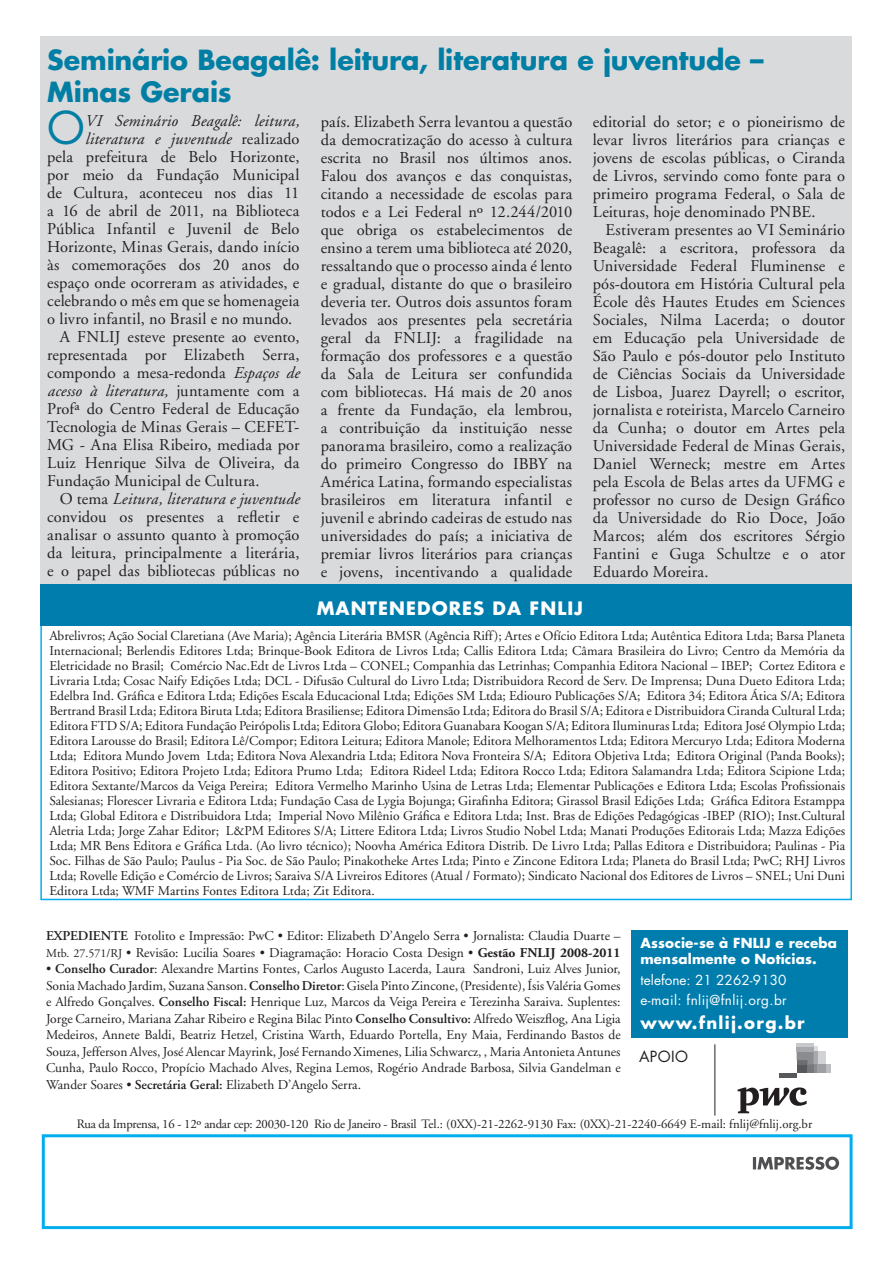
<style>
.page{position:relative;width:893px;height:1263px;background:#fff}
.page>*{position:absolute;margin:0;border:0;box-sizing:border-box;transform-origin:0 0}
.t1{font:44.1px "Futura";color:#007ea4}
.t2{font:700 27px/31.2px "Futura";letter-spacing:-.005em;color:#007ea4}
.t3{font:700 18px "Futura";letter-spacing:.06em;color:#fff}
.t4{font:16.5px/18px "Adobe Garamond";letter-spacing:.01em;color:#231f20;text-align:justify}
.t5{font:italic 16.5px "Adobe Garamond";letter-spacing:.01em;color:#231f20}
.t6{font:700 16.5px "Futura";letter-spacing:.075em;color:#fff}
.t7{font:15px "Futura";letter-spacing:.025em;color:#231f20}
.t8{font:13.5px/15px "Adobe Garamond";color:#231f20;text-align:justify}
.t9{font:13.5px/20.4px "Futura";letter-spacing:.01em;color:#fff}
.t10{font:700 13.5px/16.4px "Futura";letter-spacing:.01em;color:#fff}
.t11{font:12.75px "Adobe Garamond";letter-spacing:-.02em;color:#231f20}
.s1{font-style:normal}
.s2{font-style:italic}
.s3{font-weight:600}
.s4{font-size:12px}
.s5{font-weight:700}
.s6{font-family:"Adobe Garamond Pro";font-weight:600}
</style>
<div class="page">
<div style="left:40px;top:36px;width:812px;height:560px;background:#d9dadc"></div>
<div style="left:42px;top:1134px;width:811px;height:95px;border:3px solid #00aeef"></div>
<svg style="left:753px;top:1156px;width:86px;height:14px"></svg>
<svg style="left:738px;top:1087px;width:69px;height:26px"></svg>
<svg style="left:826px;top:1064px;width:4px;height:9px"></svg>
<div style="left:817px;top:1051px;width:9px;height:13px;background:#d1d2d4"></div>
<hr style="left:779px;top:1073px;width:18px;height:4px;background:#57585a">
<div style="left:817px;top:1064px;width:9px;height:9px;background:#9d9fa2"></div>
<hr style="left:797px;top:1043px;width:17px;height:3px;background:#c7c8ca">
<svg style="left:797px;top:1046px;width:20px;height:27px"></svg>
<div style="left:631px;top:930px;width:216px;height:108px;background:#007dad"></div>
<hr style="left:714px;top:1044px;width:1px;height:71px;background:#231f20">
<div style="left:40px;top:585px;width:812px;height:41px;background:#007dad"></div>
<h2 class="t2" style="left:47px;top:44px;width:718px">Seminário Beagalê: leitura, literatura e juventude –<br>Minas Gerais</h2>
<h1 class="t1" style="left:47px;top:98px;width:39px">O</h1>
<p class="t5" style="left:85px;top:112px;width:216px">VI Seminário Beagalê: leitura,</p>
<p class="t4" style="left:321px;top:113px;width:253px">país. Elizabeth Serra levantou a questão da democratização do acesso à cultura escrita no Brasil nos últimos anos.<br>Falou dos avanços e das conquistas, citando a necessidade de escolas para todos e a Lei Federal nº 12.244/2010 que obriga os estabelecimentos de ensino a terem uma biblioteca até 2020, ressaltando que o processo ainda é lento e gradual, distante do que o brasileiro deveria ter. Outros dois assuntos foram levados aos presentes pela secretária geral da FNLIJ: a fragilidade na formação dos professores e a questão da Sala de Leitura ser confundida com bibliotecas. Há mais de 20 anos a frente da Fundação, ela lembrou, a contribuição da instituição nesse panorama brasileiro, como a realização do primeiro Congresso do IBBY na América Latina, formando especialistas brasileiros em literatura infantil e juvenil e abrindo cadeiras de estudo nas universidades do país; a iniciativa de premiar livros literários para crianças e jovens, incentivando a qualidade</p>
<p class="t4" style="left:593px;top:113px;width:254px">editorial do setor; e o pioneirismo de levar livros literários para crianças e jovens de escolas públicas, o Ciranda de Livros, servindo como fonte para o primeiro programa Federal, o Sala de Leituras, hoje denominado PNBE.</p>
<p class="t5" style="left:85px;top:130px;width:216px">literatura e juventude <span class="s1">realizado</span></p>
<p class="t4" style="left:47px;top:149px;width:254px">pela prefeitura de Belo Horizonte,</p>
<p class="t4" style="left:47px;top:167px;width:254px">por meio da Fundação Municipal</p>
<p class="t4" style="left:47px;top:185px;width:254px">de Cultura, aconteceu nos dias 11</p>
<p class="t4" style="left:47px;top:203px;width:254px">a 16 de abril de 2011, na Biblioteca</p>
<p class="t4" style="left:47px;top:221px;width:254px">Pública Infantil e Juvenil de Belo</p>
<p class="t4" style="left:47px;top:239px;width:254px">Horizonte, Minas Gerais, dando início</p>
<p class="t4" style="left:47px;top:257px;width:254px">às comemorações dos 20 anos do</p>
<p class="t4" style="left:47px;top:275px;width:254px">espaço onde ocorreram as atividades, e</p>
<p class="t4" style="left:47px;top:293px;width:254px">celebrando o mês em que se homenageia</p>
<p class="t4" style="left:47px;top:311px;width:247px">o livro infantil, no Brasil e no mundo.</p>
<p class="t4" style="left:60px;top:329px;width:241px">A FNLIJ esteve presente ao evento,</p>
<p class="t4" style="left:47px;top:347px;width:254px">representada por Elizabeth Serra,</p>
<p class="t4" style="left:47px;top:365px;width:254px">compondo a mesa-redonda <span class="s2">Espaços de</span></p>
<p class="t5" style="left:47px;top:382px;width:254px">acesso à literatura, <span class="s1">juntamente com a</span></p>
<p class="t4" style="left:47px;top:401px;width:254px">Profª do Centro Federal de Educação</p>
<p class="t4" style="left:47px;top:419px;width:254px">Tecnologia de Minas Gerais – CEFET-</p>
<p class="t4" style="left:47px;top:437px;width:254px">MG - Ana Elisa Ribeiro, mediada por</p>
<p class="t4" style="left:47px;top:455px;width:254px">Luiz Henrique Silva de Oliveira, da</p>
<p class="t4" style="left:47px;top:473px;width:214px">Fundação Municipal de Cultura.</p>
<p class="t5" style="left:60px;top:490px;width:241px"><span class="s1">O tema</span> Leitura, literatura e juventude</p>
<p class="t4" style="left:47px;top:509px;width:254px">convidou os presentes a refletir e</p>
<p class="t4" style="left:47px;top:527px;width:254px">analisar o assunto quanto à promoção</p>
<p class="t4" style="left:47px;top:545px;width:254px">da leitura, principalmente a literária,</p>
<p class="t4" style="left:47px;top:563px;width:254px">e o papel das bibliotecas públicas no</p>
<p class="t4" style="left:593px;top:221px;width:254px;text-indent:13px">Estiveram presentes ao VI Seminário Beagalê: a escritora, professora da Universidade Federal Fluminense e pós-doutora em História Cultural pela École dês Hautes Etudes em Sciences Sociales, Nilma Lacerda; o doutor em Educação pela Universidade de São Paulo e pós-doutor pelo Instituto de Ciências Sociais da Universidade de Lisboa, Juarez Dayrell; o escritor, jornalista e roteirista, Marcelo Carneiro da Cunha; o doutor em Artes pela Universidade Federal de Minas Gerais, Daniel Werneck; mestre em Artes pela Escola de Belas artes da UFMG e professor no curso de Design Gráfico da Universidade do Rio Doce, João Marcos; além dos escritores Sérgio Fantini e Guga Schultze e o ator Eduardo Moreira.</p>
<h3 class="t3" style="left:317px;top:595px;width:268px">MANTENEDORES DA FNLIJ</h3>
<p class="t8" style="left:49px;top:629px;width:797px">Abrelivros; Ação Social Claretiana (Ave Maria); Agência Literária BMSR (Agência Riff); Artes e Ofício Editora Ltda; Autêntica Editora Ltda; Barsa Planeta Internacional; Berlendis Editores Ltda; Brinque-Book Editora de Livros Ltda; Callis Editora Ltda; Câmara Brasileira do Livro; Centro da Memória da Eletricidade no Brasil; Comércio Nac.Edt de Livros Ltda – CONEL; Companhia das Letrinhas; Companhia Editora Nacional – IBEP; Cortez Editora e Livraria Ltda; Cosac Naify Edições Ltda; DCL - Difusão Cultural do Livro Ltda; Distribuidora Record de Serv. De Imprensa; Duna Dueto Editora Ltda; Edelbra Ind. Gráfica e Editora Ltda; Edições Escala Educacional Ltda; Edições SM Ltda; Ediouro Publicações S/A; Editora 34; Editora Ática S/A; Editora Bertrand Brasil Ltda; Editora Biruta Ltda; Editora Brasiliense; Editora Dimensão Ltda; Editora do Brasil S/A; Editora e Distribuidora Ciranda Cultural Ltda; Editora FTD S/A; Editora Fundação Peirópolis Ltda; Editora Globo; Editora Guanabara Koogan S/A; Editora Iluminuras Ltda; Editora José Olympio Ltda; Editora Larousse do Brasil; Editora Lê/Compor; Editora Leitura; Editora Manole; Editora Melhoramentos Ltda; Editora Mercuryo Ltda; Editora Moderna Ltda; Editora Mundo Jovem Ltda; Editora Nova Alexandria Ltda; Editora Nova Fronteira S/A; Editora Objetiva Ltda; Editora Original (Panda Books); Editora Positivo; Editora Projeto Ltda; Editora Prumo Ltda; Editora Rideel Ltda; Editora Rocco Ltda; Editora Salamandra Ltda; Editora Scipione Ltda; Editora Sextante/Marcos da Veiga Pereira; Editora Vermelho Marinho Usina de Letras Ltda; Elementar Publicações e Editora Ltda; Escolas Profissionais Salesianas; Florescer Livraria e Editora Ltda; Fundação Casa de Lygia Bojunga; Girafinha Editora; Girassol Brasil Edições Ltda; Gráfica Editora Estamppa Ltda; Global Editora e Distribuidora Ltda; Imperial Novo Milênio Gráfica e Editora Ltda; Inst. Bras de Edições Pedagógicas -IBEP (RIO); Inst.Cultural Aletria Ltda; Jorge Zahar Editor; L&amp;PM Editores S/A; Littere Editora Ltda; Livros Studio Nobel Ltda; Manati Produções Editorais Ltda; Mazza Edições Ltda; MR Bens Editora e Gráfica Ltda. (Ao livro técnico); Noovha América Editora Distrib. De Livro Ltda; Pallas Editora e Distribuidora; Paulinas - Pia Soc. Filhas de São Paulo; Paulus - Pia Soc. de São Paulo; Pinakotheke Artes Ltda; Pinto e Zincone Editora Ltda; Planeta do Brasil Ltda; PwC; RHJ Livros Ltda; Rovelle Edição e Comércio de Livros; Saraiva S/A Livreiros Editores (Atual / Formato); Sindicato Nacional dos Editores de Livros – SNEL; Uni Duni Editora Ltda; WMF Martins Fontes Editora Ltda; Zit Editora.</p>
<p class="t8" style="left:46px;top:928px;width:576px;line-height:16.5px"><span class="s3">Expediente</span> Fotolito e Impressão: PwC • Editor: Elizabeth D’Angelo Serra • Jornalista: Claudia Duarte –<br><span class="s4">Mtb. 27.571/RJ</span> • Revisão: Lucilia Soares • Diagramação: Horacio Costa Design • <span class="s5">Gestão FNLIJ 2008-2011</span></p>
<p class="t8" style="left:46px;top:961px;width:576px;line-height:16.5px">• <span class="s6">Conselho Curador</span>: Alexandre Martins Fontes, Carlos Augusto Lacerda, Laura Sandroni, Luiz Alves Junior, Sonia Machado Jardim, Suzana Sanson. <span class="s6">Conselho Diretor</span>: Gisela Pinto Zincone, (Presidente), Ísis Valéria Gomes e Alfredo Gonçalves. <span class="s6">Conselho Fiscal:</span> Henrique Luz, Marcos da Veiga Pereira e Terezinha Saraiva. Suplentes:<br>Jorge Carneiro, Mariana Zahar Ribeiro e Regina Bilac Pinto <span class="s6">Conselho Consultivo:</span> Alfredo Weiszflog, Ana Ligia Medeiros, Annete Baldi, Beatriz Hetzel, Cristina Warth, Eduardo Portella, Eny Maia, Ferdinando Bastos de Souza, Jefferson Alves, José Alencar Mayrink, José Fernando Ximenes, Lilia Schwarcz, , Maria Antonieta Antunes Cunha, Paulo Rocco, Propício Machado Alves, Regina Lemos, Rogério Andrade Barbosa, Silvia Gandelman e Wander Soares • <span class="s3">Secretária Geral:</span> Elizabeth D’Angelo Serra.</p>
<p class="t10" style="left:640px;top:934px;width:198px">Associe-se à FNLIJ e receba mensalmente o Notícias.</p>
<p class="t9" style="left:640px;top:969px;width:148px">telefone: 21 2262-9130 e-mail: fnlij@fnlij.org.br</p>
<p class="t6" style="left:640px;top:1012px;width:166px">www.fnlij.org.br</p>
<p class="t7" style="left:639px;top:1046px;width:46px">Apoio</p>
<p class="t11" style="left:77px;top:1117px;width:737px">Rua da Imprensa, 16 - 12º andar cep: 20030-120 Rio de Janeiro - Brasil Tel.: (0XX)-21-2262-9130 Fax: (0XX)-21-2240-6649 E-mail: fnlij@fnlij.org.br</p>
</div>
